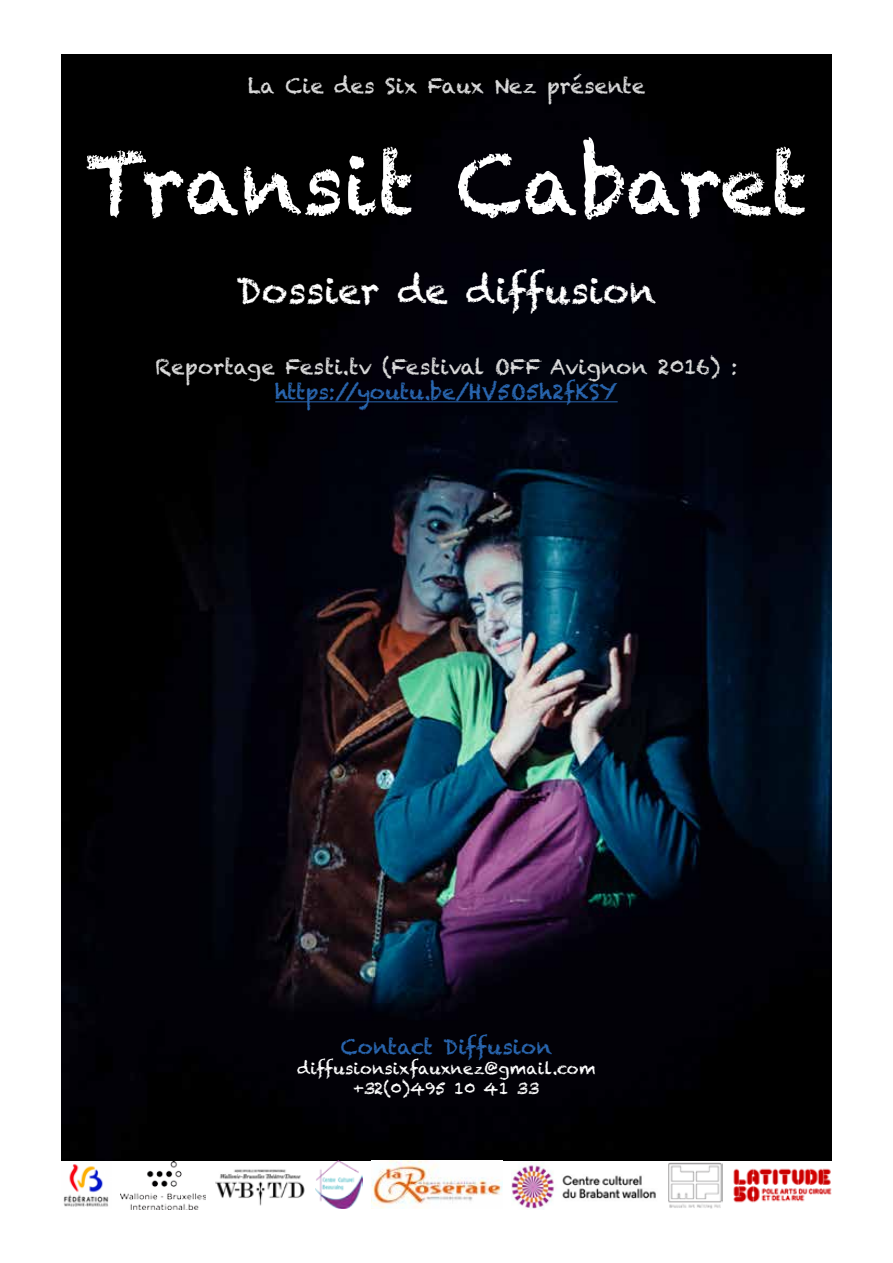
<style>
.page{position:relative;width:893px;height:1263px;background:#fff}
.page>*{position:absolute;margin:0;border:0;box-sizing:border-box;transform-origin:0 0}
.t1{font:82.5px "Chalkduster";color:#fff}
.t2{font:36px "Chalkduster";color:#fff}
.t3{font:21px "Chalkduster";color:#dadada}
.t4{font:21px "Chalkduster";color:#2966b0}
.t5{font:16.5px/19.8px "Chalkduster";color:#fff;text-align:center}
</style>
<div class="page">
<img style="left:61px;top:54px;width:771px;height:1107px">
<hr style="left:275px;top:402px;width:343px;height:1px;background:#2966b0">
<img style="left:63px;top:1164px;width:46px;height:43px">
<img style="left:121px;top:1161px;width:85px;height:48px">
<img style="left:215px;top:1169px;width:90px;height:37px">
<img style="left:315px;top:1161px;width:47px;height:47px">
<img style="left:372px;top:1161px;width:130px;height:47px">
<img style="left:512px;top:1164px;width:144px;height:45px">
<img style="left:668px;top:1162px;width:55px;height:47px">
<img style="left:733px;top:1168px;width:98px;height:35px">
<p class="t3" style="left:248px;top:73px;width:399px">La Cie des Six Faux Nez présente</p>
<h1 class="t1" style="left:85px;top:136px;width:725px">Transit Cabaret</h1>
<h2 class="t2" style="left:237px;top:270px;width:421px">Dossier de diffusion</h2>
<p class="t3" style="left:155px;top:354px;width:584px">Reportage Festi.tv (Festival OFF Avignon 2016) :</p>
<p class="t4" style="left:275px;top:379px;width:344px">https://youtu.be/HV5O5h2fKSY</p>
<p class="t4" style="left:341px;top:1034px;width:213px">Contact Diffusion</p>
<p class="t5" style="left:297px;top:1058px;width:300px">diffusionsixfauxnez@gmail.com +32(0)495 10 41 33</p>
</div>
